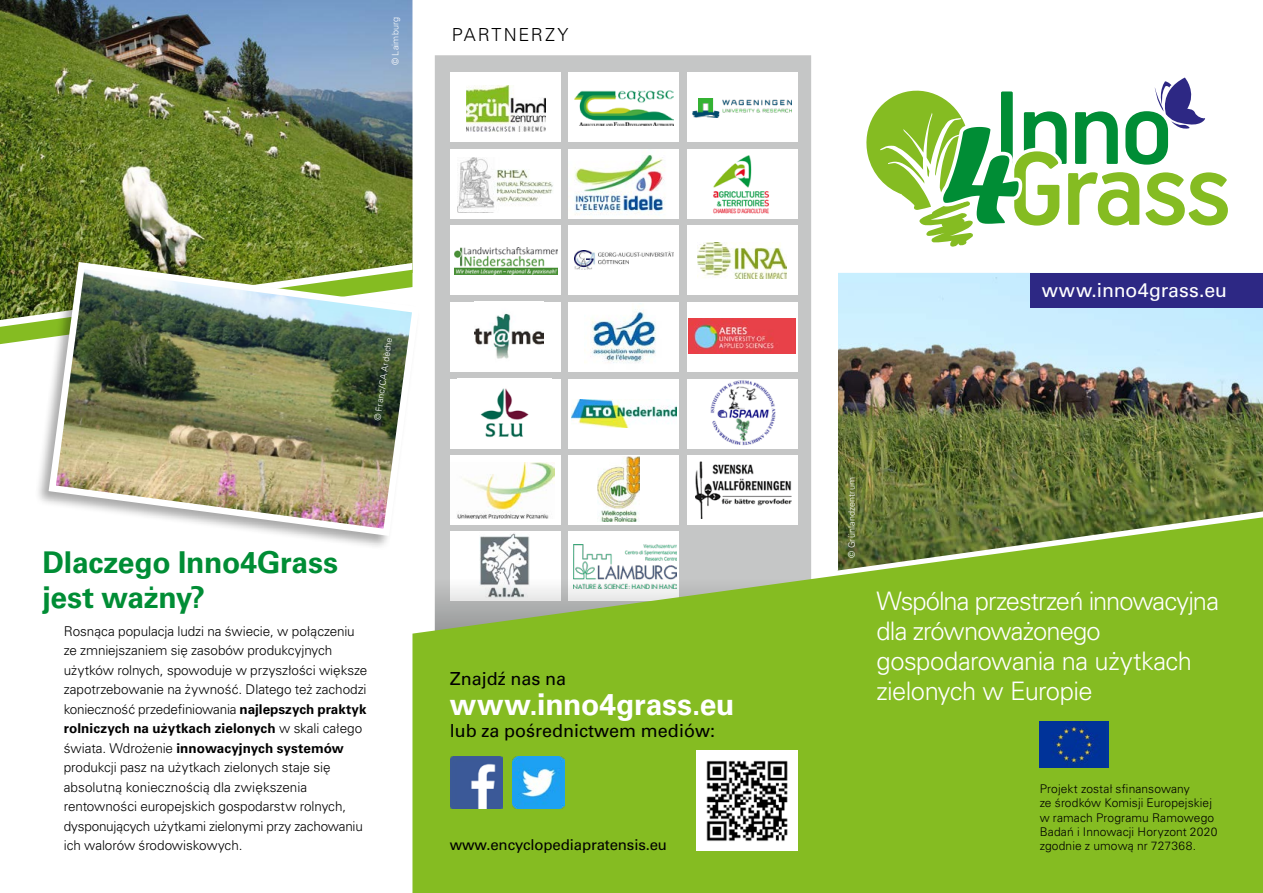
<style>
.page{position:relative;width:1263px;height:893px;background:#fff}
.page>*{position:absolute;margin:0;border:0;box-sizing:border-box;transform-origin:0 0}
.t1{font:500 117.45px "PF Handbook Pro";color:#008d35}
.t2{font:700 30px/34.5px "Univers LTCYR 65";letter-spacing:-.01em;color:#008d35}
.t3{font:700 30px "Univers LT Std";letter-spacing:-.005em;color:#fff}
.t4{font:300 25.5px/30px "Univers LTCYR 45";letter-spacing:-.03em;color:#fff}
.t5{font:19.5px "Univers LT Std";color:#fff}
.t6{font:18px "Univers LTCYR 55 Roman";color:#000}
.t7{font:300 18px "Univers LT Std";letter-spacing:.105em;color:#000}
.t8{font:15px "Univers LT Std";letter-spacing:-.01em;color:#000}
.t9{font:300 13.5px/19.5px "Univers LTCYR 45";letter-spacing:-.005em;color:#000}
.t10{font:700 13.5px/19.5px "Univers LTCYR 65";letter-spacing:.005em;color:#000}
.t11{font:300 12px/14.4px "Univers LTCYR 45";letter-spacing:.01em;color:#000}
.t12{font:300 9px "Univers LT Std";letter-spacing:.02em;color:#fff}
.t13{font:300 8.85px "Univers LT Std";color:#fff}
.s1{font-family:"Univers LTCYR 65";font-weight:700}
.s2{font-family:"Univers LTCYR 45";font-weight:300}
</style>
<div class="page">
<div style="left:435px;top:55px;width:376px;height:73px;background:#c5c6c6"></div>
<div style="left:451px;top:72px;width:110px;height:70px;background:#fff"></div>
<img style="left:466px;top:85px;width:79px;height:43px">
<div style="left:569px;top:72px;width:110px;height:70px;background:#fff"></div>
<img style="left:574px;top:91px;width:100px;height:35px">
<div style="left:687px;top:72px;width:110px;height:70px;background:#fff"></div>
<img style="left:692px;top:98px;width:100px;height:19px">
<svg style="left:435px;top:128px;width:376px;height:389px"></svg>
<svg style="left:866px;top:78px;width:362px;height:169px"></svg>
<svg style="left:412px;top:517px;width:851px;height:376px;background:#8fbf3a"></svg>
<img style="left:838px;top:273px;width:425px;height:297px">
<div style="left:1030px;top:273px;width:233px;height:35px;background:#2d2884"></div>
<img style="left:0;top:0;width:412px;height:263px">
<svg style="left:0;top:263px;width:34px;height:81px;background:#70883a"></svg>
<div style="left:34px;top:260px;width:386px;height:290px;background:#000;opacity:.34"></div>
<img style="left:45px;top:258px;width:378px;height:282px">
<img style="left:451px;top:757px;width:51px;height:51px">
<img style="left:513px;top:757px;width:52px;height:52px">
<div style="left:814px;top:0;width:24px;height:570px;background:#fff"></div>
<img style="left:697px;top:750px;width:100px;height:100px">
<img style="left:1040px;top:721px;width:68px;height:46px">
<p class="t12" style="left:390px;top:65px;width:50px;rotate:-90deg">© Laimburg</p>
<h3 class="t7" style="left:452px;top:24px;width:118px">PARTNERZY</h3>
<p class="t13" style="left:372px;top:420px;width:86px;rotate:-82deg">© Franc/CA Ardèche</p>
<h2 class="t2" style="left:43px;top:544px;width:297px">Dlaczego Inno4Grass jest ważny?</h2>
<p class="t9" style="left:64px;top:621px;width:305px">Rosnąca populacja ludzi na świecie, w połączeniu ze zmniejszaniem się zasobów produkcyjnych użytków rolnych, spowoduje w przyszłości większe zapotrzebowanie na żywność. Dlatego też zachodzi konieczność przedefiniowania <span class="s1">najlepszych praktyk</span></p>
<p class="t10" style="left:64px;top:718px;width:300px">rolniczych na użytkach zielonych <span class="s2">w skali całego świata. Wdrożenie</span> innowacyjnych systemów</p>
<p class="t9" style="left:64px;top:757px;width:301px">produkcji pasz na użytkach zielonych staje się absolutną koniecznością dla zwiększenia rentowności europejskich gospodarstw rolnych, dysponujących użytkami zielonymi przy zachowaniu ich walorów środowiskowych.</p>
<h3 class="t6" style="left:450px;top:666px;width:118px">Znajdź nas na</h3>
<h2 class="t3" style="left:450px;top:687px;width:286px">www.inno4grass.eu</h2>
<h3 class="t6" style="left:450px;top:718px;width:267px">lub za pośrednictwem mediów:</h3>
<p class="t8" style="left:450px;top:836px;width:219px">www.encyclopediapratensis.eu</p>
<h1 class="t1" style="left:992px;top:55px;width:183px">Inno</h1>
<h3 class="t5" style="left:1042px;top:279px;width:187px">www.inno4grass.eu</h3>
<p class="t12" style="left:846px;top:558px;width:82px;rotate:-90deg">© Grünlandzentrum</p>
<h3 class="t4" style="left:876px;top:586px;width:344px">Wspólna przestrzeń innowacyjna dla zrównoważonego gospodarowania na użytkach zielonych w Europie</h3>
<p class="t11" style="left:1040px;top:781px;width:179px">Projekt został sfinansowany<br>ze środków Komisji Europejskiej w ramach Programu Ramowego<br>Badań i Innowacji Horyzont 2020 zgodnie z umową nr 727368.</p>
</div>
